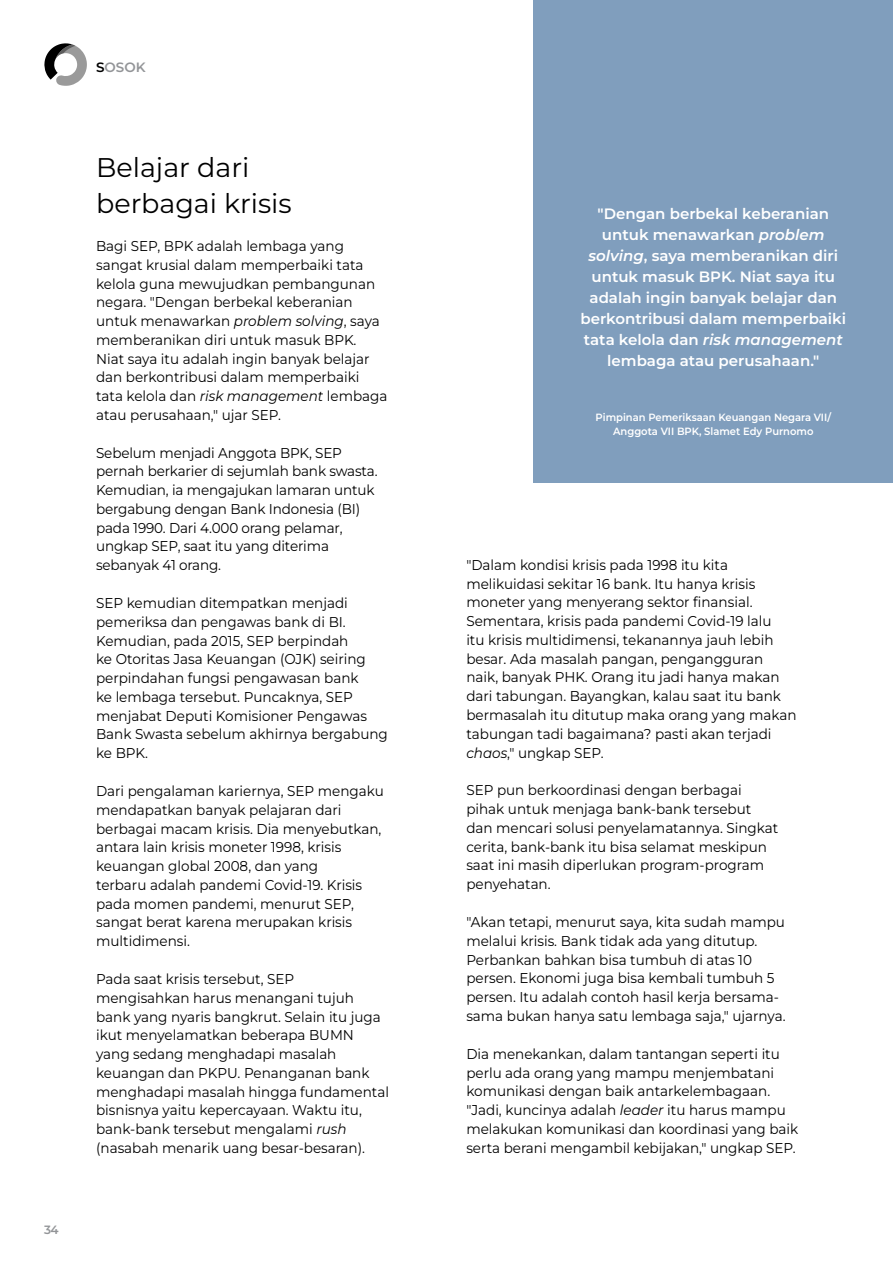
<style>
.page{position:relative;width:893px;height:1263px;background:#fff}
.page>*{position:absolute;margin:0;border:0;box-sizing:border-box;transform-origin:0 0}
.t1{font:27px/36px "Montserrat";color:#000}
.t2{font:600 15px/21px "Montserrat";color:#fff;text-align:center}
.t3{font:14.25px/18.8px "Montserrat";color:#000;scale:.95 1}
.t4{font:600 13.5px "Montserrat";color:#939598}
.t5{font:600 12px "Montserrat";color:#939598}
.t6{font:600 10.5px/13.5px "Montserrat";color:#fff;text-align:center;scale:.95 1}
.s1{color:#000}
.s2{font-style:italic}
</style>
<div class="page">
<svg style="left:44px;top:43px;width:43px;height:43px"></svg>
<div style="left:534px;top:0;width:359px;height:483px;background:#809ebd"></div>
<p class="t5" style="left:44px;top:1222px;width:16px">34</p>
<p class="t4" style="left:96px;top:58px;width:51px"><span class="s1">S</span>OSOK</p>
<h1 class="t1" style="left:96px;top:149px;width:197px">Belajar dari berbagai krisis</h1>
<p class="t3" style="left:96px;top:236px;width:308px">Bagi SEP, BPK adalah lembaga yang sangat krusial dalam memperbaiki tata kelola guna mewujudkan pembangunan negara. "Dengan berbekal keberanian untuk menawarkan <span class="s2">problem solving</span>, saya memberanikan diri untuk masuk BPK.<br>Niat saya itu adalah ingin banyak belajar dan berkontribusi dalam memperbaiki tata kelola dan <span class="s2">risk management</span> lembaga atau perusahaan," ujar SEP.</p>
<p class="t3" style="left:96px;top:443px;width:298px">Sebelum menjadi Anggota BPK, SEP pernah berkarier di sejumlah bank swasta.<br>Kemudian, ia mengajukan lamaran untuk bergabung dengan Bank Indonesia (BI) pada 1990. Dari 4.000 orang pelamar, ungkap SEP, saat itu yang diterima sebanyak 41 orang.</p>
<p class="t3" style="left:96px;top:593px;width:309px">SEP kemudian ditempatkan menjadi pemeriksa dan pengawas bank di BI.<br>Kemudian, pada 2015, SEP berpindah<br>ke Otoritas Jasa Keuangan (OJK) seiring perpindahan fungsi pengawasan bank<br>ke lembaga tersebut. Puncaknya, SEP menjabat Deputi Komisioner Pengawas Bank Swasta sebelum akhirnya bergabung ke BPK.</p>
<p class="t3" style="left:96px;top:781px;width:304px">Dari pengalaman kariernya, SEP mengaku mendapatkan banyak pelajaran dari berbagai macam krisis. Dia menyebutkan, antara lain krisis moneter 1998, krisis keuangan global 2008, dan yang<br>terbaru adalah pandemi Covid-19. Krisis pada momen pandemi, menurut SEP, sangat berat karena merupakan krisis multidimensi.</p>
<p class="t3" style="left:96px;top:969px;width:310px">Pada saat krisis tersebut, SEP mengisahkan harus menangani tujuh bank yang nyaris bangkrut. Selain itu juga ikut menyelamatkan beberapa BUMN yang sedang menghadapi masalah keuangan dan PKPU. Penanganan bank menghadapi masalah hingga fundamental bisnisnya yaitu kepercayaan. Waktu itu, bank-bank tersebut mengalami <span class="s2">rush </span>(nasabah menarik uang besar-besaran).</p>
<p class="t2" style="left:580px;top:202px;width:267px">"Dengan berbekal keberanian untuk menawarkan <span class="s2">problem solving</span>, saya memberanikan diri untuk masuk BPK. Niat saya itu adalah ingin banyak belajar dan berkontribusi dalam memperbaiki tata kelola dan <span class="s2">risk management </span>lembaga atau perusahaan."</p>
<p class="t6" style="left:596px;top:410px;width:249px">Pimpinan Pemeriksaan Keuangan Negara VII/<br>Anggota VII BPK, Slamet Edy Purnomo</p>
<p class="t3" style="left:466px;top:555px;width:349px">"Dalam kondisi krisis pada 1998 itu kita melikuidasi sekitar 16 bank. Itu hanya krisis moneter yang menyerang sektor finansial.<br>Sementara, krisis pada pandemi Covid-19 lalu<br>itu krisis multidimensi, tekanannya jauh lebih besar. Ada masalah pangan, pengangguran naik, banyak PHK. Orang itu jadi hanya makan dari tabungan. Bayangkan, kalau saat itu bank bermasalah itu ditutup maka orang yang makan tabungan tadi bagaimana? pasti akan terjadi <span class="s2">chaos</span>," ungkap SEP.</p>
<p class="t3" style="left:466px;top:780px;width:330px">SEP pun berkoordinasi dengan berbagai pihak untuk menjaga bank-bank tersebut dan mencari solusi penyelamatannya. Singkat cerita, bank-bank itu bisa selamat meskipun saat ini masih diperlukan program-program penyehatan.</p>
<p class="t3" style="left:466px;top:912px;width:338px">"Akan tetapi, menurut saya, kita sudah mampu melalui krisis. Bank tidak ada yang ditutup.<br>Perbankan bahkan bisa tumbuh di atas 10 persen. Ekonomi juga bisa kembali tumbuh 5 persen. Itu adalah contoh hasil kerja bersama&shy;sama bukan hanya satu lembaga saja," ujarnya.</p>
<p class="t3" style="left:466px;top:1044px;width:351px">Dia menekankan, dalam tantangan seperti itu perlu ada orang yang mampu menjembatani komunikasi dengan baik antarkelembagaan. "Jadi, kuncinya adalah <span class="s2">leader</span> itu harus mampu melakukan komunikasi dan koordinasi yang baik serta berani mengambil kebijakan," ungkap SEP.</p>
</div>
